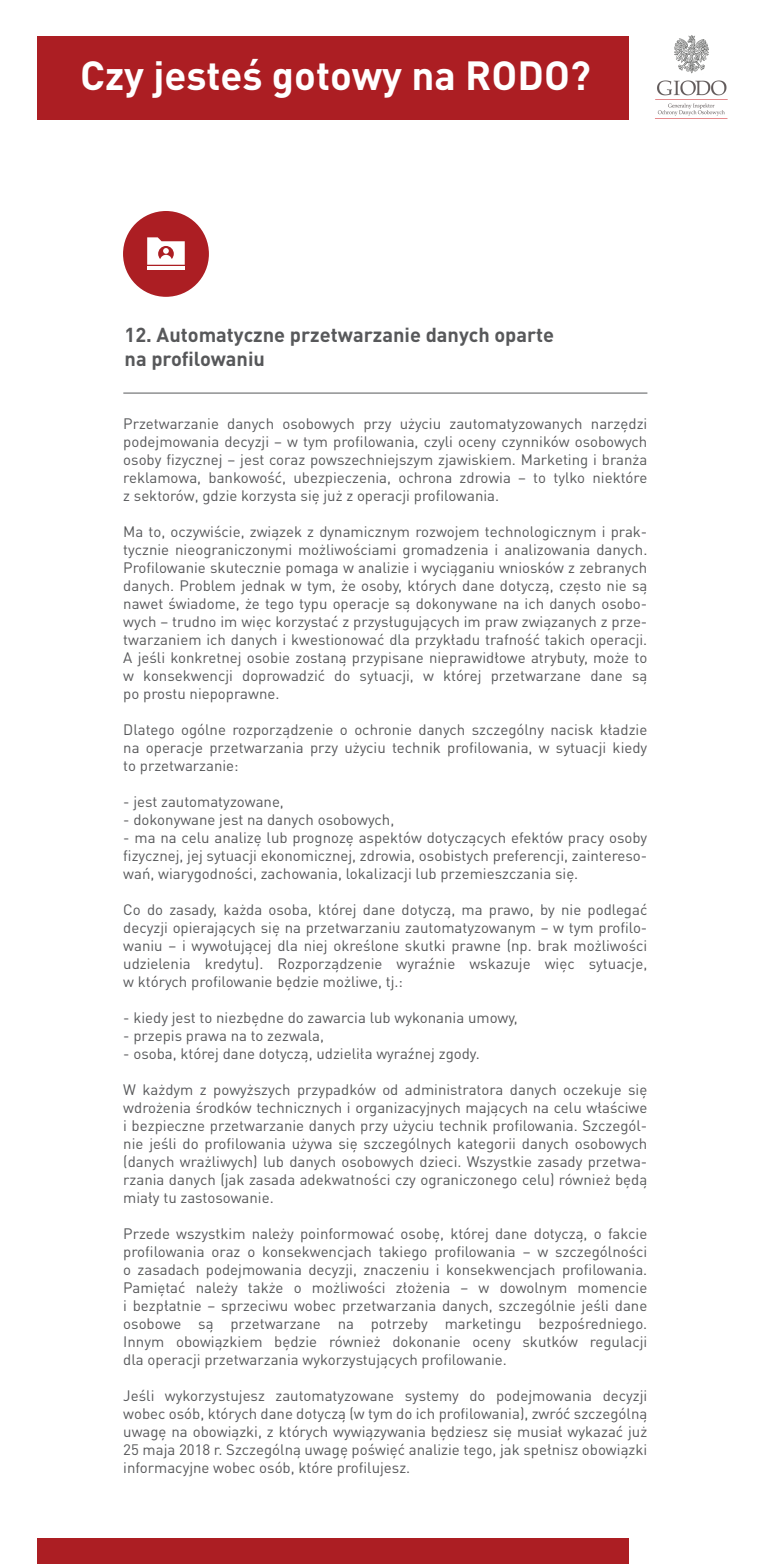
<style>
.page{position:relative;width:766px;height:1564px;background:#fff}
.page>*{position:absolute;margin:0;border:0;box-sizing:border-box;transform-origin:0 0}
.t1{font:700 40.25px "DIN Pro";color:#fff}
.t2{font:700 20px/24px "DIN Pro";color:#57585a}
.t3{font:15px/18px "DIN Pro";color:#57585a;text-align:justify}
</style>
<div class="page">
<div style="left:38px;top:36px;width:590px;height:84px;background:#ac1e23"></div>
<div style="left:38px;top:1539px;width:590px;height:25px;background:#ac1e23"></div>
<hr style="left:123px;top:393px;width:524px;height:1px;background:#57585a">
<img style="left:655px;top:35px;width:73px;height:84px">
<div style="left:120px;top:208px;width:92px;height:92px;background:#ac1e23;border-radius:50%"></div>
<div style="left:117px;top:205px;width:98px;height:98px;border:6px solid #fff;border-radius:50%"></div>
<hr style="left:147px;top:266px;width:38px;height:4px;background:#fff">
<svg style="left:147px;top:237px;width:38px;height:28px"></svg>
<h1 class="t1" style="left:80px;top:48px;width:512px">Czy jesteś gotowy na RODO?</h1>
<h2 class="t2" style="left:124px;top:322px;width:431px">12. Automatyczne przetwarzanie danych oparte na profilowaniu</h2>
<p class="t3" style="left:123px;top:414px;width:525px">Przetwarzanie danych osobowych przy użyciu zautomatyzowanych narzędzi podejmowania decyzji – w tym profilowania, czyli oceny czynników osobowych osoby fizycznej – jest coraz powszechniejszym zjawiskiem. Marketing i branża reklamowa, bankowość, ubezpieczenia, ochrona zdrowia – to tylko niektóre z sektorów, gdzie korzysta się już z operacji profilowania.</p>
<p class="t3" style="left:123px;top:522px;width:525px">Ma to, oczywiście, związek z dynamicznym rozwojem technologicznym i prak&shy;tycznie nieograniczonymi możliwościami gromadzenia i analizowania danych.<br>Profilowanie skutecznie pomaga w analizie i wyciąganiu wniosków z zebranych danych. Problem jednak w tym, że osoby, których dane dotyczą, często nie są nawet świadome, że tego typu operacje są dokonywane na ich danych osobo&shy;wych – trudno im więc korzystać z przysługujących im praw związanych z prze&shy;twarzaniem ich danych i kwestionować dla przykładu trafność takich operacji.<br>A jeśli konkretnej osobie zostaną przypisane nieprawidłowe atrybuty, może to w konsekwencji doprowadzić do sytuacji, w której przetwarzane dane są po prostu niepoprawne.</p>
<p class="t3" style="left:123px;top:720px;width:525px">Dlatego ogólne rozporządzenie o ochronie danych szczególny nacisk kładzie na operacje przetwarzania przy użyciu technik profilowania, w sytuacji kiedy to przetwarzanie:</p>
<p class="t3" style="left:123px;top:792px;width:162px">- jest zautomatyzowane,</p>
<p class="t3" style="left:123px;top:810px;width:272px">- dokonywane jest na danych osobowych,</p>
<p class="t3" style="left:123px;top:828px;width:525px">- ma na celu analizę lub prognozę aspektów dotyczących efektów pracy osoby fizycznej, jej sytuacji ekonomicznej, zdrowia, osobistych preferencji, zaintereso&shy;wań, wiarygodności, zachowania, lokalizacji lub przemieszczania się.</p>
<p class="t3" style="left:123px;top:900px;width:525px">Co do zasady, każda osoba, której dane dotyczą, ma prawo, by nie podlegać decyzji opierających się na przetwarzaniu zautomatyzowanym – w tym profilo&shy;waniu – i wywołującej dla niej określone skutki prawne (np. brak możliwości udzielenia kredytu). Rozporządzenie wyraźnie wskazuje więc sytuacje, w których profilowanie będzie możliwe, tj.:</p>
<p class="t3" style="left:123px;top:1008px;width:396px">- kiedy jest to niezbędne do zawarcia lub wykonania umowy,</p>
<p class="t3" style="left:123px;top:1026px;width:202px">- przepis prawa na to zezwala,</p>
<p class="t3" style="left:123px;top:1044px;width:358px">- osoba, której dane dotyczą, udzieliła wyraźnej zgody.</p>
<p class="t3" style="left:123px;top:1080px;width:525px">W każdym z powyższych przypadków od administratora danych oczekuje się wdrożenia środków technicznych i organizacyjnych mających na celu właściwe i bezpieczne przetwarzanie danych przy użyciu technik profilowania. Szczegól&shy;nie jeśli do profilowania używa się szczególnych kategorii danych osobowych (danych wrażliwych) lub danych osobowych dzieci. Wszystkie zasady przetwa&shy;rzania danych (jak zasada adekwatności czy ograniczonego celu) również będą miały tu zastosowanie.</p>
<p class="t3" style="left:123px;top:1224px;width:525px">Przede wszystkim należy poinformować osobę, której dane dotyczą, o fakcie profilowania oraz o konsekwencjach takiego profilowania – w szczególności o zasadach podejmowania decyzji, znaczeniu i konsekwencjach profilowania.<br>Pamiętać należy także o możliwości złożenia – w dowolnym momencie i bezpłatnie – sprzeciwu wobec przetwarzania danych, szczególnie jeśli dane osobowe są przetwarzane na potrzeby marketingu bezpośredniego.<br>Innym obowiązkiem będzie również dokonanie oceny skutków regulacji dla operacji przetwarzania wykorzystujących profilowanie.</p>
<p class="t3" style="left:123px;top:1386px;width:525px">Jeśli wykorzystujesz zautomatyzowane systemy do podejmowania decyzji wobec osób, których dane dotyczą (w tym do ich profilowania), zwróć szczególną uwagę na obowiązki, z których wywiązywania będziesz się musiał wykazać już 25 maja 2018 r. Szczególną uwagę poświęć analizie tego, jak spełnisz obowiązki informacyjne wobec osób, które profilujesz.</p>
</div>
